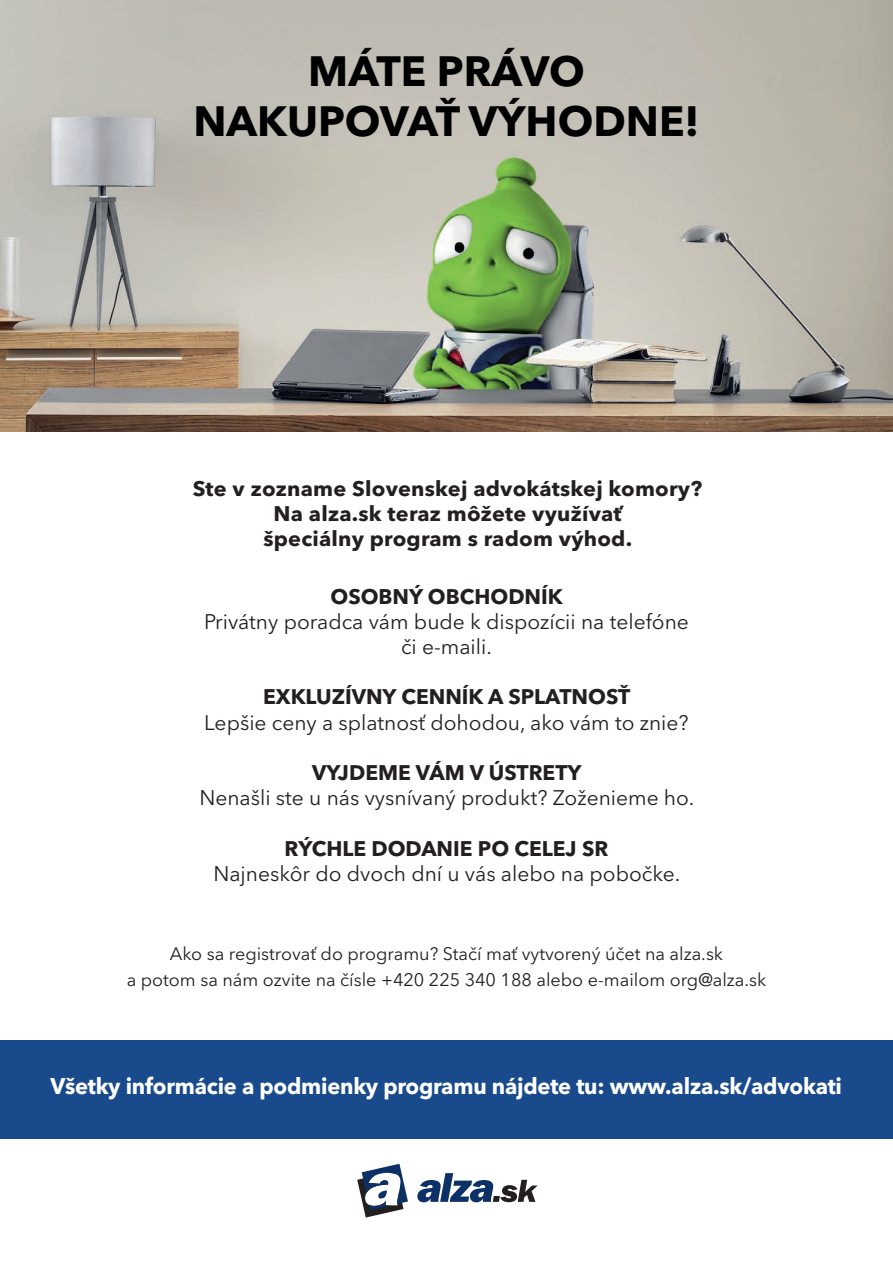
<style>
.page{position:relative;width:893px;height:1263px;background:#fff}
.page>*{position:absolute;margin:0;border:0;box-sizing:border-box;transform-origin:0 0}
.t1{font:700 42px/50.4px "Avenir Next LT Pro";color:#000;text-align:center}
.t2{font:700 22.5px "Avenir Next LT Pro";letter-spacing:-.01em;color:#fff}
.t3{font:700 21px/25.2px "Avenir Next LT Pro";color:#231f20;text-align:center}
.t4{font:21px/25.2px "Avenir Next LT Pro";color:#231f20;text-align:center}
.t5{font:18px/25.5px "Avenir Next LT Pro";color:#231f20;text-align:center}
</style>
<div class="page">
<img style="left:0;top:0;width:893px;height:432px">
<div style="left:0;top:1040px;width:893px;height:99px;background:#184a8c"></div>
<svg style="left:357px;top:1164px;width:51px;height:53px"></svg>
<svg style="left:417px;top:1173px;width:121px;height:29px"></svg>
<h1 class="t1" style="left:193px;top:46px;width:508px">MÁTE PRÁVO<br>NAKUPOVAŤ VÝHODNE!</h1>
<p class="t3" style="left:193px;top:476px;width:511px">Ste v zozname Slovenskej advokátskej komory?<br>Na alza.sk teraz môžete využívať<br>špeciálny program s radom výhod.</p>
<p class="t3" style="left:330px;top:583px;width:234px">OSOBNÝ OBCHODNÍK</p>
<p class="t4" style="left:204px;top:609px;width:486px">Privátny poradca vám bude k dispozícii na telefóne či e-maili.</p>
<p class="t3" style="left:263px;top:684px;width:369px">EXKLUZÍVNY CENNÍK A SPLATNOSŤ</p>
<p class="t4" style="left:204px;top:710px;width:486px">Lepšie ceny a splatnosť dohodou, ako vám to znie?</p>
<p class="t3" style="left:312px;top:760px;width:271px">VYJDEME VÁM V ÚSTRETY</p>
<p class="t4" style="left:199px;top:785px;width:496px">Nenašli ste u nás vysnívaný produkt? Zoženieme ho.</p>
<p class="t3" style="left:285px;top:835px;width:325px">RÝCHLE DODANIE PO CELEJ SR</p>
<p class="t4" style="left:213px;top:861px;width:468px">Najneskôr do dvoch dní u vás alebo na pobočke.</p>
<p class="t5" style="left:127px;top:941px;width:641px">Ako sa registrovať do programu? Stačí mať vytvorený účet na alza.sk<br>a potom sa nám ozvite na čísle +420 225 340 188 alebo e-mailom org@alza.sk</p>
<p class="t2" style="left:50px;top:1072px;width:793px">Všetky informácie a podmienky programu nájdete tu: www.alza.sk/advokati</p>
</div>
